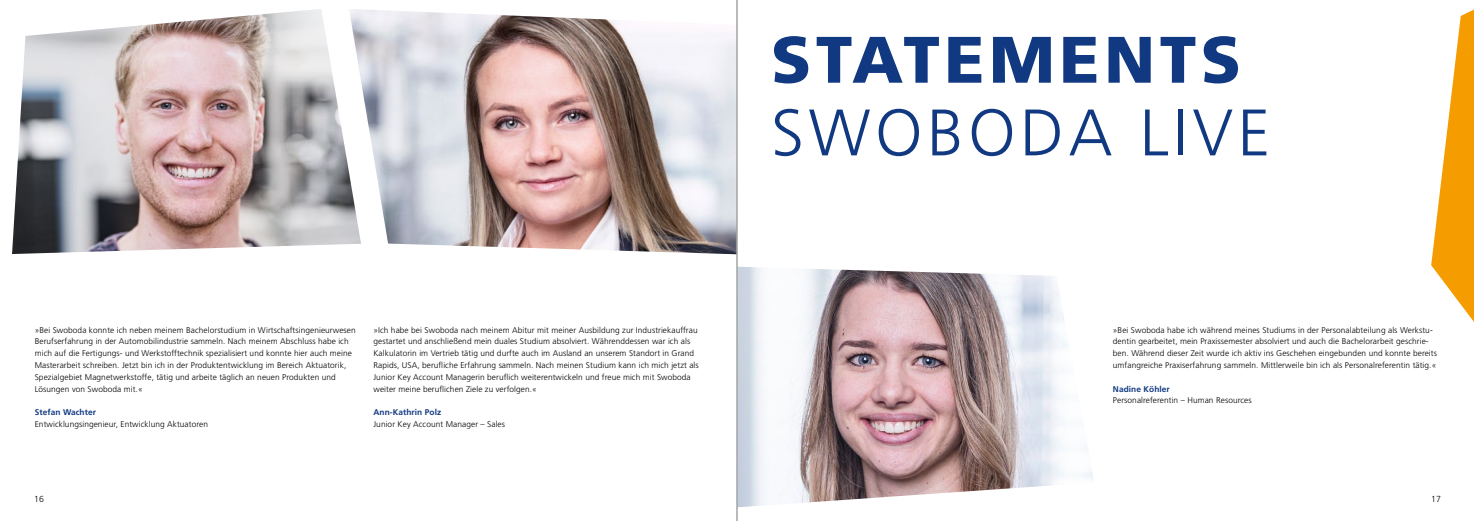
<style>
.page{position:relative;width:1474px;height:521px;background:#fff}
.page>*{position:absolute;margin:0;border:0;box-sizing:border-box;transform-origin:0 0}
.t1{font:300 65.62px "Frutiger LT";letter-spacing:.07em;color:#113981}
.t2{font:900 65.62px "Frutiger LT";letter-spacing:.07em;color:#113981}
.t3{font:300 8.75px "Frutiger LT";color:#000}
.t4{font:300 8.31px/11.8px "Frutiger LT";letter-spacing:.01em;color:#000}
.t5{font:700 8.31px "Frutiger LT";letter-spacing:.01em;color:#113981}
</style>
<div class="page">
<img style="left:361px;top:9px;width:376px;height:245px">
<img style="left:12px;top:9px;width:349px;height:245px">
<img style="left:738px;top:267px;width:355px;height:240px">
<svg style="left:1431px;top:10px;width:42px;height:311px"></svg>
<hr style="left:737px;top:0;width:1px;height:521px;background:#9c9d9d">
<p class="t4" style="left:35px;top:324px;width:322px">»Bei Swoboda konnte ich neben meinem Bachelorstudium in Wirtschaftsingenieurwesen Berufserfahrung in der Automobilindustrie sammeln. Nach meinem Abschluss habe ich mich auf die Fertigungs- und Werkstofftechnik spezialisiert und konnte hier auch meine Masterarbeit schreiben. Jetzt bin ich in der Produktentwicklung im Bereich Aktuatorik, Spezialgebiet Magnetwerkstoffe, tätig und arbeite täglich an neuen Produkten und Lösungen von Swoboda mit.«</p>
<p class="t5" style="left:35px;top:407px;width:63px">Stefan Wachter</p>
<p class="t4" style="left:35px;top:418px;width:175px">Entwicklungsingenieur, Entwicklung Aktuatoren</p>
<p class="t4" style="left:373px;top:324px;width:327px">»Ich habe bei Swoboda nach meinem Abitur mit meiner Ausbildung zur Industriekauffrau gestartet und anschließend mein duales Studium absolviert. Währenddessen war ich als Kalkulatorin im Vertrieb tätig und durfte auch im Ausland an unserem Standort in Grand Rapids, USA, berufliche Erfahrung sammeln. Nach meinen Studium kann ich mich jetzt als Junior Key Account Managerin beruflich weiterentwickeln und freue mich mit Swoboda weiter meine beruflichen Ziele zu verfolgen.«</p>
<p class="t5" style="left:373px;top:407px;width:69px">Ann-Kathrin Polz</p>
<p class="t4" style="left:373px;top:418px;width:133px">Junior Key Account Manager – Sales</p>
<h1 class="t2" style="left:771px;top:20px;width:471px">STATEMENTS</h1>
<h1 class="t1" style="left:771px;top:95px;width:500px">SWOBODA LIVE</h1>
<p class="t4" style="left:1112px;top:324px;width:325px">»Bei Swoboda habe ich während meines Studiums in der Personalabteilung als Werkstu&shy;dentin gearbeitet, mein Praxissemester absolviert und auch die Bachelorarbeit geschrie&shy;ben. Während dieser Zeit wurde ich aktiv ins Geschehen eingebunden und konnte bereits umfangreiche Praxiserfahrung sammeln. Mittlerweile bin ich als Personalreferentin tätig.«</p>
<p class="t5" style="left:1112px;top:384px;width:58px">Nadine Köhler</p>
<p class="t4" style="left:1112px;top:395px;width:140px">Personalreferentin – Human Resources</p>
<p class="t3" style="left:34px;top:494px;width:11px">16</p>
<p class="t3" style="left:1431px;top:494px;width:11px">17</p>
</div>
